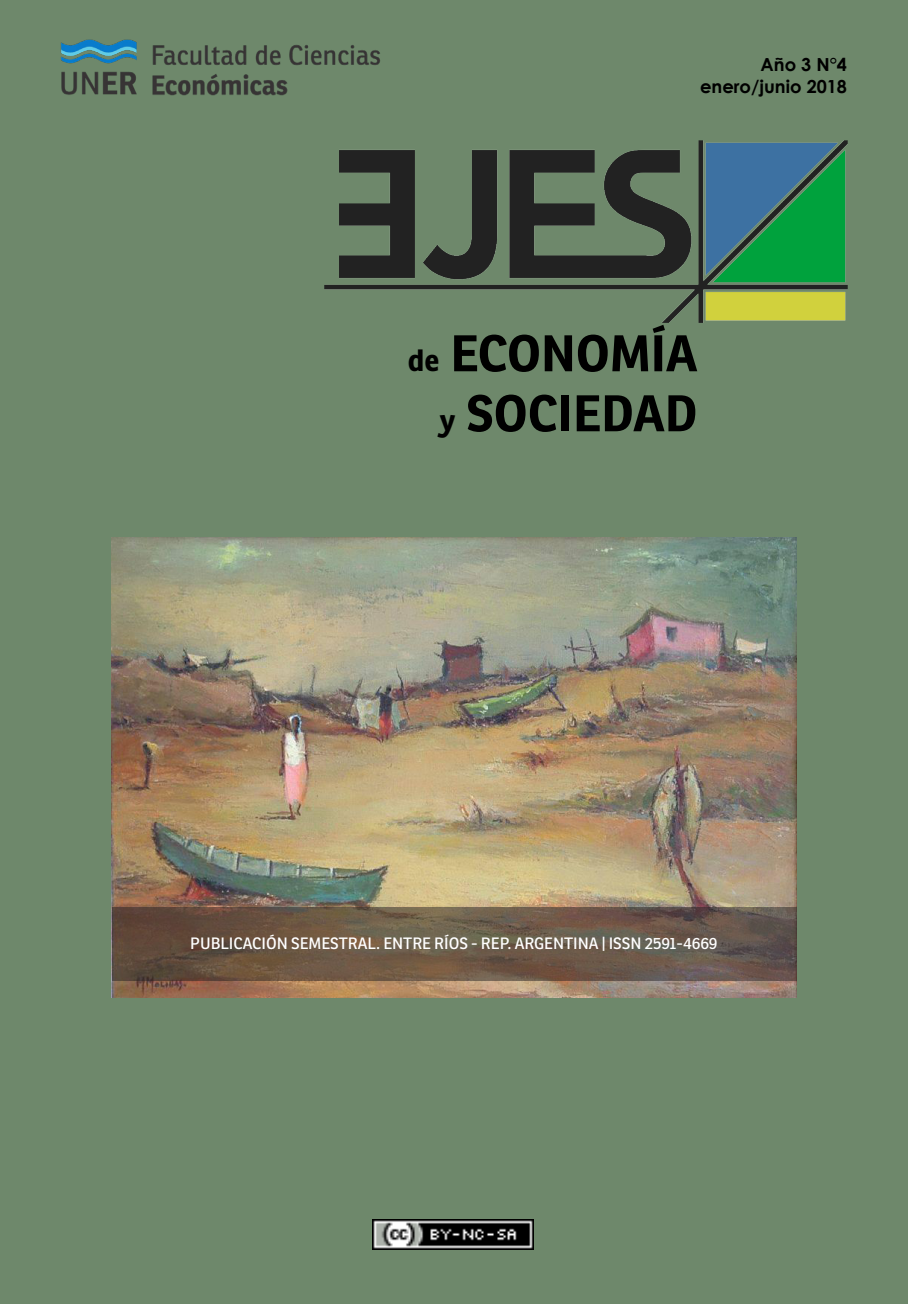
<style>
.page{position:relative;width:908px;height:1304px;background:#fff}
.page>*{position:absolute;margin:0;border:0;box-sizing:border-box;transform-origin:0 0}
.t1{font:700 50px "Ronnia Basic";color:#000}
.t2{font:700 18px "Century Gothic";color:#000}
.t3{font:16px "Ronnia";color:#fff}
.s1{font-size:30px}
</style>
<div class="page">
<div style="left:0;top:0;width:907px;height:1304px;background:#6e886b"></div>
<img style="left:373px;top:1219px;width:160px;height:30px">
<img style="left:325px;top:140px;width:521px;height:182px">
<img style="left:61px;top:39px;width:319px;height:57px">
<img style="left:112px;top:537px;width:683px;height:460px">
<svg style="left:112px;top:907px;width:683px;height:74px;background:#685647"></svg>
<p class="t2" style="left:760px;top:51px;width:88px">Año 3 N°4</p>
<p class="t2" style="left:699px;top:72px;width:148px">enero/junio 2018</p>
<p class="t1" style="left:408px;top:322px;width:291px"><span class="s1">de</span> ECONOMÍA</p>
<p class="t1" style="left:439px;top:382px;width:259px"><span class="s1">y</span> SOCIEDAD</p>
<p class="t3" style="left:190px;top:934px;width:528px">PUBLICACIÓN SEMESTRAL. ENTRE RÍOS - REP. ARGENTINA | ISSN 2591-4669</p>
</div>
